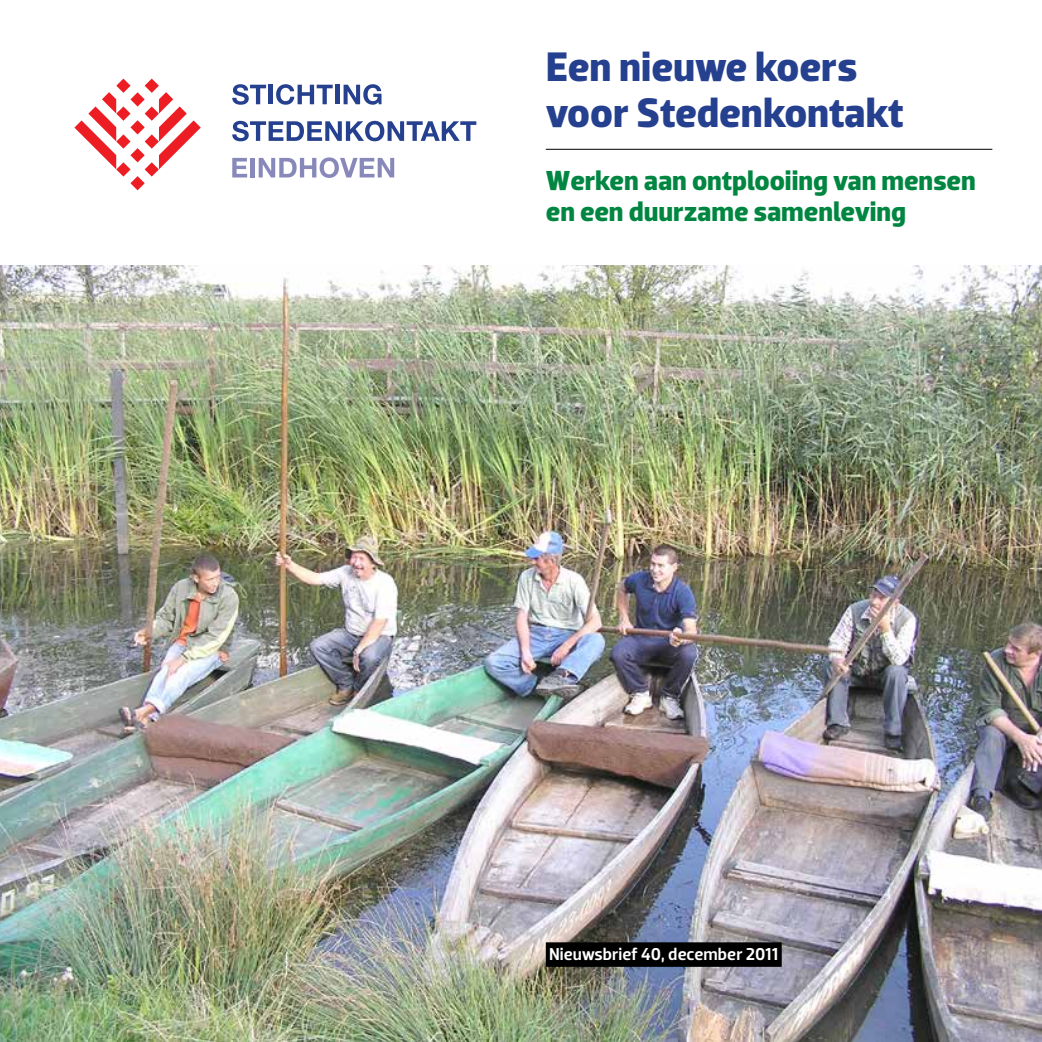
<style>
.page{position:relative;width:1042px;height:1042px;background:#fff}
.page>*{position:absolute;margin:0;border:0;box-sizing:border-box;transform-origin:0 0}
.t1{font:700 42px/45.5px "Dobra";letter-spacing:-.005em;color:#25408f}
.t2{font:700 28px/31.5px "Dobra";color:#008641}
.t3{font:500 17.5px "Dobra";letter-spacing:.005em;color:#fff}
</style>
<div class="page">
<img style="left:0;top:265px;width:1042px;height:777px">
<svg style="left:74px;top:79px;width:127px;height:111px"></svg>
<svg style="left:232px;top:84px;width:34px;height:21px"></svg>
<hr style="left:269px;top:85px;width:4px;height:19px;background:#25408f">
<svg style="left:276px;top:84px;width:57px;height:21px"></svg>
<hr style="left:335px;top:85px;width:4px;height:19px;background:#25408f">
<svg style="left:343px;top:84px;width:38px;height:21px"></svg>
<svg style="left:232px;top:121px;width:244px;height:20px"></svg>
<svg style="left:232px;top:158px;width:15px;height:19px"></svg>
<div style="left:250px;top:158px;width:5px;height:19px;background:#8889ba"></div>
<svg style="left:259px;top:157px;width:135px;height:21px"></svg>
<hr style="left:546px;top:149px;width:446px;height:1px;background:#000">
<div style="left:546px;top:942px;width:236px;height:25px;background:#000"></div>
<h1 class="t1" style="left:546px;top:45px;width:359px">Een nieuwe koers voor Stedenkontakt</h1>
<p class="t2" style="left:546px;top:165px;width:431px">Werken aan ontplooiing van mensen en een duurzame samenleving</p>
<p class="t3" style="left:549px;top:943px;width:231px">Nieuwsbrief 40, december 2011</p>
</div>
